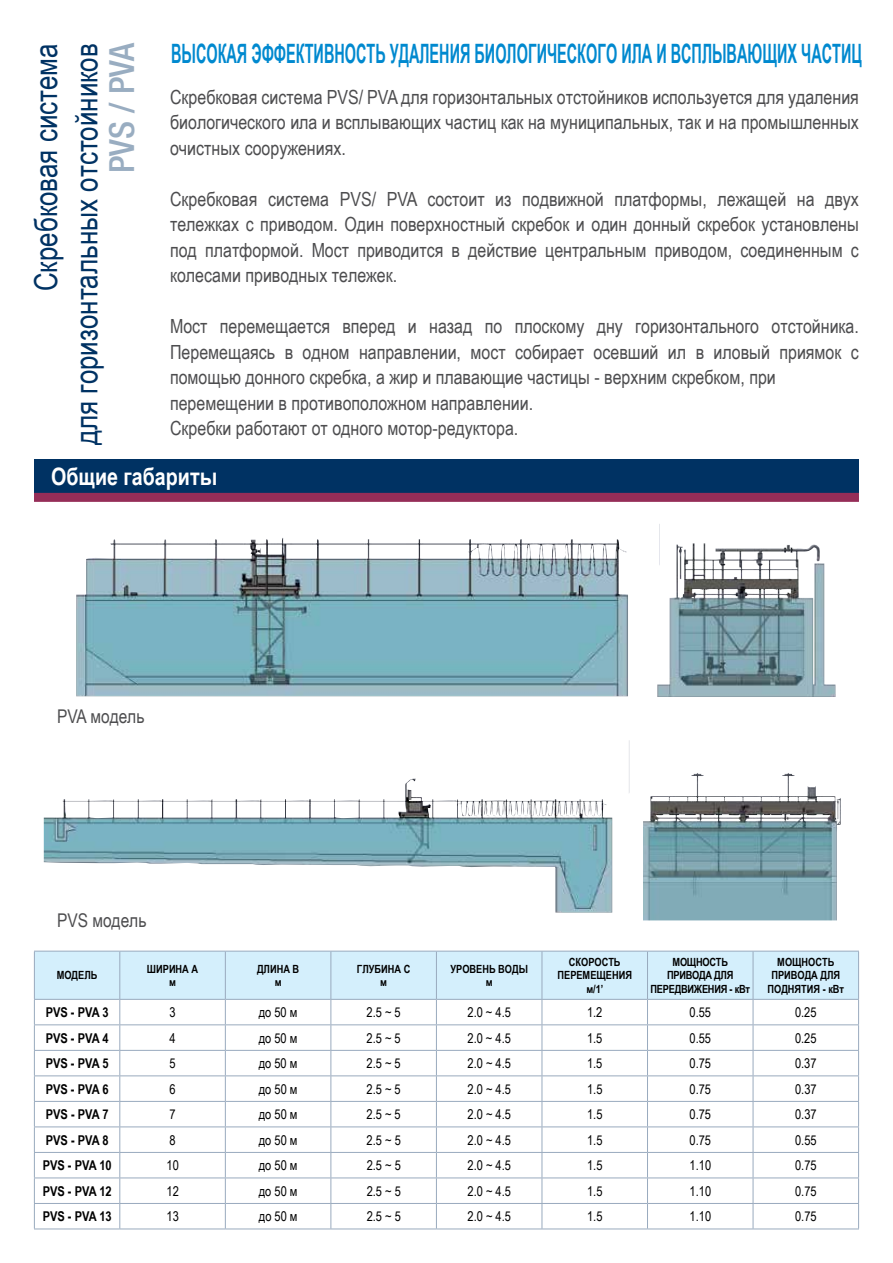
<style>
.page{position:relative;width:893px;height:1263px;background:#fff}
.page>*{position:absolute;margin:0;border:0;box-sizing:border-box;transform-origin:0 0}
.t1{font:500 condensed 34.65px "Helvetica Neue LT Std";letter-spacing:-.005em;color:#99adc1}
.t2{font:31.65px/40.5px "Arial Narrow";color:#003263;text-align:right}
.t3{font:700 26.7px "Arial Narrow";color:#0089cf;scale:.66 1}
.t4{font:700 24px "Arial Narrow";color:#fff}
.t5{font:19.5px/25.5px "Arial Narrow";color:#4d4d4f;text-align:justify}
.t6{font:18.9px "Arial Narrow";color:#4d4d4f}
.t7{font:13.5px "Arial Narrow";color:#000}
.t8{font:700 13.5px "Arial Narrow";color:#000}
.t9{font:700 11.25px/13.5px "Arial Narrow";color:#000;text-align:center}
.t10{font:700 11.25px/13.5px "Arial Narrow";letter-spacing:-.02em;color:#000;text-align:center}
</style>
<div class="page">
<div style="left:34px;top:459px;width:825px;height:34px;background:#003263"></div>
<div style="left:34px;top:493px;width:825px;height:9px;background:#952d58"></div>
<svg style="left:34px;top:951px;width:825px;height:277px"></svg>
<hr style="left:34px;top:1228px;width:86px;height:1px;background:#99aabe">
<hr style="left:120px;top:1228px;width:105px;height:1px;background:#99aabe">
<hr style="left:225px;top:1228px;width:106px;height:1px;background:#99aabe">
<hr style="left:331px;top:1228px;width:105px;height:1px;background:#99aabe">
<hr style="left:436px;top:1228px;width:106px;height:1px;background:#99aabe">
<hr style="left:542px;top:1228px;width:105px;height:1px;background:#99aabe">
<hr style="left:647px;top:1228px;width:106px;height:1px;background:#99aabe">
<hr style="left:753px;top:1228px;width:106px;height:1px;background:#99aabe">
<img style="left:76px;top:524px;width:584px;height:172px">
<img style="left:657px;top:543px;width:178px;height:154px">
<img style="left:44px;top:778px;width:569px;height:134px">
<img style="left:643px;top:773px;width:198px;height:147px">
<h2 class="t2" style="left:24px;top:445px;width:404px;rotate:-90deg">Скребковая система<br>для горизонтальных отстойников</h2>
<h1 class="t1" style="left:101px;top:173px;width:132px;rotate:-90deg">PVS / PVA</h1>
<p class="t4" style="left:51px;top:458px;width:168px">Общие габариты</p>
<h3 class="t3" style="left:171px;top:33px;width:1048px">ВЫСОКАЯ ЭФФЕКТИВНОСТЬ УДАЛЕНИЯ БИОЛОГИЧЕСКОГО ИЛА И ВСПЛЫВАЮЩИХ ЧАСТИЦ</h3>
<p class="t5" style="left:170px;top:83px;width:690px">Скребковая система PVS/ PVA для горизонтальных отстойников используется для удаления биологического ила и всплывающих частиц как на муниципальных, так и на промышленных очистных сооружениях.</p>
<p class="t5" style="left:170px;top:185px;width:690px">Скребковая система PVS/ PVA состоит из подвижной платформы, лежащей на двух тележках с приводом. Один поверхностный скребок и один донный скребок установлены под платформой. Мост приводится в действие центральным приводом, соединенным с колесами приводных тележек.</p>
<p class="t5" style="left:170px;top:313px;width:690px;text-align:left">Мост перемещается вперед и назад по плоскому дну горизонтального отстойника.<br>Перемещаясь в одном направлении, мост собирает осевший ил в иловый приямок с помощью донного скребка, а жир и плавающие частицы - верхним скребком, при перемещении в противоположном направлении.<br>Скребки работают от одного мотор-редуктора.</p>
<p class="t6" style="left:57px;top:702px;width:89px">PVA модель</p>
<p class="t6" style="left:57px;top:907px;width:91px">PVS модель</p>
<p class="t9" style="left:57px;top:968px;width:42px">МОДЕЛЬ</p>
<p class="t9" style="left:147px;top:961px;width:53px">ШИРИНА А м</p>
<p class="t9" style="left:257px;top:961px;width:44px">ДЛИНА В м</p>
<p class="t9" style="left:357px;top:961px;width:55px">ГЛУБИНА С м</p>
<p class="t9" style="left:450px;top:961px;width:79px">УРОВЕНЬ ВОДЫ м</p>
<p class="t9" style="left:557px;top:954px;width:76px">СКОРОСТЬ<br>ПЕРЕМЕЩЕНИЯ м/1’</p>
<p class="t10" style="left:650px;top:954px;width:101px">МОЩНОСТЬ<br>ПРИВОДА ДЛЯ<br>ПЕРЕДВИЖЕНИЯ - кВт</p>
<p class="t9" style="left:767px;top:954px;width:78px">МОЩНОСТЬ<br>ПРИВОДА ДЛЯ<br>ПОДНЯТИЯ - кВт</p>
<p class="t8" style="left:46px;top:1002px;width:64px">PVS - PVA 3</p>
<p class="t7" style="left:169px;top:1002px;width:8px">3</p>
<p class="t7" style="left:259px;top:1002px;width:40px">до 50 м</p>
<p class="t7" style="left:367px;top:1002px;width:36px">2.5 ~ 5</p>
<p class="t7" style="left:467px;top:1002px;width:45px">2.0 ~ 4.5</p>
<p class="t7" style="left:587px;top:1002px;width:17px">1.2</p>
<p class="t7" style="left:689px;top:1002px;width:23px">0.55</p>
<p class="t7" style="left:795px;top:1002px;width:23px">0.25</p>
<p class="t8" style="left:46px;top:1027px;width:64px">PVS - PVA 4</p>
<p class="t7" style="left:170px;top:1028px;width:8px">4</p>
<p class="t7" style="left:259px;top:1028px;width:40px">до 50 м</p>
<p class="t7" style="left:367px;top:1028px;width:36px">2.5 ~ 5</p>
<p class="t7" style="left:467px;top:1028px;width:45px">2.0 ~ 4.5</p>
<p class="t7" style="left:587px;top:1028px;width:17px">1.5</p>
<p class="t7" style="left:689px;top:1028px;width:23px">0.55</p>
<p class="t7" style="left:795px;top:1028px;width:23px">0.25</p>
<p class="t8" style="left:46px;top:1053px;width:64px">PVS - PVA 5</p>
<p class="t7" style="left:170px;top:1053px;width:8px">5</p>
<p class="t7" style="left:259px;top:1053px;width:40px">до 50 м</p>
<p class="t7" style="left:367px;top:1053px;width:36px">2.5 ~ 5</p>
<p class="t7" style="left:467px;top:1053px;width:45px">2.0 ~ 4.5</p>
<p class="t7" style="left:587px;top:1053px;width:17px">1.5</p>
<p class="t7" style="left:689px;top:1053px;width:23px">0.75</p>
<p class="t7" style="left:795px;top:1053px;width:23px">0.37</p>
<p class="t8" style="left:46px;top:1078px;width:64px">PVS - PVA 6</p>
<p class="t7" style="left:170px;top:1079px;width:8px">6</p>
<p class="t7" style="left:259px;top:1079px;width:40px">до 50 м</p>
<p class="t7" style="left:367px;top:1079px;width:36px">2.5 ~ 5</p>
<p class="t7" style="left:468px;top:1079px;width:45px">2.0 ~ 4.5</p>
<p class="t7" style="left:587px;top:1079px;width:17px">1.5</p>
<p class="t7" style="left:690px;top:1079px;width:23px">0.75</p>
<p class="t7" style="left:795px;top:1079px;width:23px">0.37</p>
<p class="t8" style="left:46px;top:1104px;width:64px">PVS - PVA 7</p>
<p class="t7" style="left:170px;top:1104px;width:8px">7</p>
<p class="t7" style="left:259px;top:1104px;width:40px">до 50 м</p>
<p class="t7" style="left:367px;top:1104px;width:36px">2.5 ~ 5</p>
<p class="t7" style="left:468px;top:1104px;width:45px">2.0 ~ 4.5</p>
<p class="t7" style="left:587px;top:1104px;width:17px">1.5</p>
<p class="t7" style="left:690px;top:1104px;width:23px">0.75</p>
<p class="t7" style="left:795px;top:1104px;width:23px">0.37</p>
<p class="t8" style="left:46px;top:1129px;width:64px">PVS - PVA 8</p>
<p class="t7" style="left:170px;top:1130px;width:8px">8</p>
<p class="t7" style="left:259px;top:1130px;width:40px">до 50 м</p>
<p class="t7" style="left:367px;top:1130px;width:36px">2.5 ~ 5</p>
<p class="t7" style="left:468px;top:1130px;width:45px">2.0 ~ 4.5</p>
<p class="t7" style="left:587px;top:1130px;width:17px">1.5</p>
<p class="t7" style="left:690px;top:1130px;width:23px">0.75</p>
<p class="t7" style="left:795px;top:1130px;width:23px">0.55</p>
<p class="t8" style="left:43px;top:1155px;width:70px">PVS - PVA 10</p>
<p class="t7" style="left:166px;top:1155px;width:14px">10</p>
<p class="t7" style="left:259px;top:1155px;width:40px">до 50 м</p>
<p class="t7" style="left:367px;top:1155px;width:36px">2.5 ~ 5</p>
<p class="t7" style="left:468px;top:1155px;width:45px">2.0 ~ 4.5</p>
<p class="t7" style="left:587px;top:1155px;width:17px">1.5</p>
<p class="t7" style="left:690px;top:1155px;width:23px">1.10</p>
<p class="t7" style="left:795px;top:1155px;width:23px">0.75</p>
<p class="t8" style="left:43px;top:1181px;width:70px">PVS - PVA 12</p>
<p class="t7" style="left:167px;top:1181px;width:14px">12</p>
<p class="t7" style="left:259px;top:1181px;width:40px">до 50 м</p>
<p class="t7" style="left:367px;top:1181px;width:36px">2.5 ~ 5</p>
<p class="t7" style="left:468px;top:1181px;width:45px">2.0 ~ 4.5</p>
<p class="t7" style="left:587px;top:1181px;width:17px">1.5</p>
<p class="t7" style="left:690px;top:1181px;width:23px">1.10</p>
<p class="t7" style="left:795px;top:1181px;width:23px">0.75</p>
<p class="t8" style="left:43px;top:1206px;width:70px">PVS - PVA 13</p>
<p class="t7" style="left:167px;top:1206px;width:14px">13</p>
<p class="t7" style="left:259px;top:1206px;width:40px">до 50 м</p>
<p class="t7" style="left:367px;top:1206px;width:36px">2.5 ~ 5</p>
<p class="t7" style="left:468px;top:1206px;width:45px">2.0 ~ 4.5</p>
<p class="t7" style="left:587px;top:1206px;width:17px">1.5</p>
<p class="t7" style="left:690px;top:1206px;width:23px">1.10</p>
<p class="t7" style="left:795px;top:1206px;width:23px">0.75</p>
</div>
